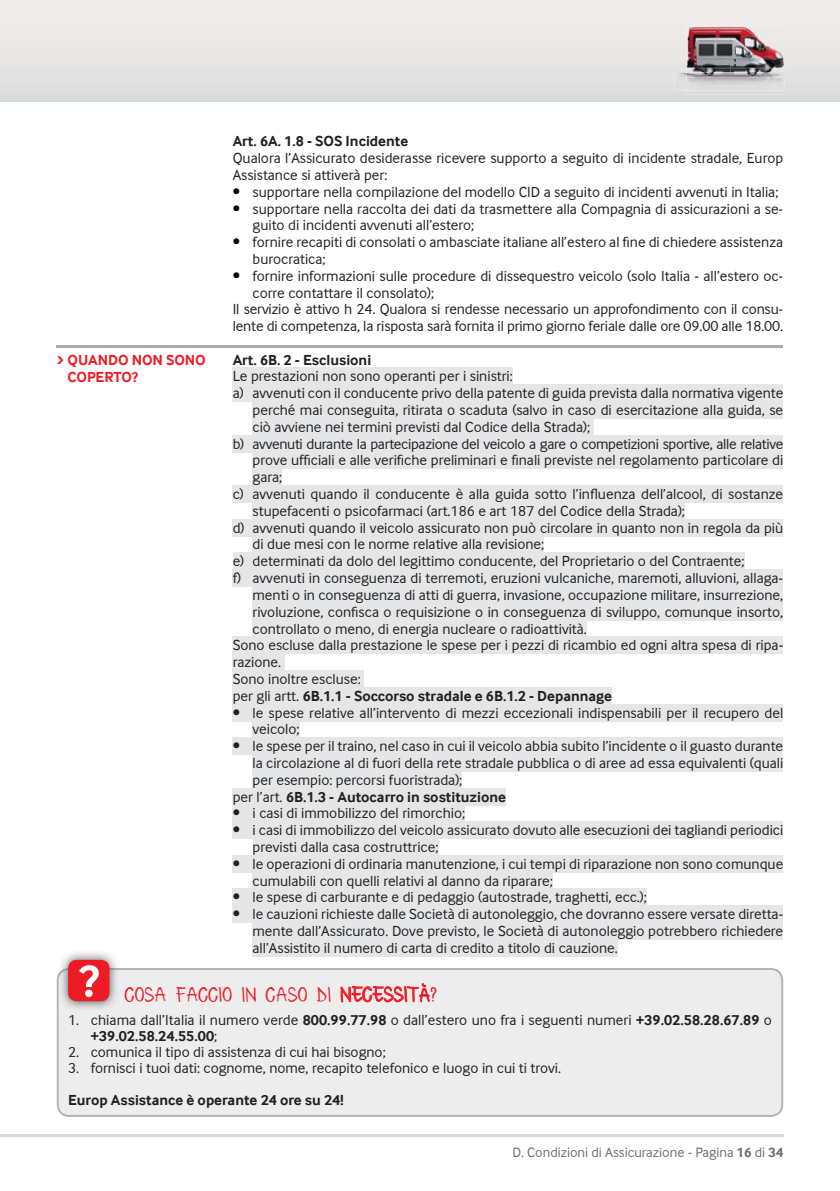
<style>
.page{position:relative;width:840px;height:1191px;background:#fff}
.page>*{position:absolute;margin:0;border:0;box-sizing:border-box;transform-origin:0 0}
.t1{font:700 30px "GENERTEL Script";letter-spacing:.005em;color:#ed1c24}
.t2{font:15px/16.8px "Inter Face Da Ma";color:#231f20}
.t3{font:700 15px "Inter Face Da Ma";color:#231f20}
.t4{font:15px "Inter Face Da Ma";letter-spacing:-.02em;color:#231f20}
.t5{font:700 15px/17px "Inter Face Da Ma";letter-spacing:-.005em;color:#ed1c24}
.t6{font:14px "Inter Face Da Ma";color:#6d6e70}
.s1{color:#000}
.s2{font-weight:400}
.s3{font-weight:700}
</style>
<div class="page">
<svg style="left:0;top:0;width:839px;height:102px;background:#e7e5e5"></svg>
<hr style="left:0;top:1134px;width:782px;height:2px;background:#d6d9da">
<img style="left:674px;top:72px;width:110px;height:18px">
<img style="left:686px;top:90px;width:97px;height:4px">
<img style="left:686px;top:78px;width:97px;height:12px">
<img style="left:686px;top:26px;width:97px;height:52px">
<img style="left:701px;top:65px;width:29px;height:3px">
<img style="left:686px;top:69px;width:96px;height:6px">
<svg style="left:702px;top:68px;width:28px;height:5px"></svg>
<hr style="left:57px;top:345px;width:725px;height:2px;background:#a7a9ac">
<div style="left:232px;top:368px;width:280px;height:17px;background:#e5e6e7"></div>
<div style="left:232px;top:385px;width:550px;height:17px;background:#e5e6e7"></div>
<div style="left:252px;top:401px;width:530px;height:17px;background:#e5e6e7"></div>
<div style="left:252px;top:418px;width:341px;height:17px;background:#e5e6e7"></div>
<div style="left:232px;top:435px;width:550px;height:17px;background:#e5e6e7"></div>
<div style="left:252px;top:452px;width:530px;height:17px;background:#e5e6e7"></div>
<div style="left:252px;top:469px;width:30px;height:17px;background:#e5e6e7"></div>
<div style="left:232px;top:485px;width:550px;height:17px;background:#e5e6e7"></div>
<div style="left:252px;top:502px;width:432px;height:17px;background:#e5e6e7"></div>
<div style="left:232px;top:519px;width:550px;height:17px;background:#e5e6e7"></div>
<div style="left:252px;top:536px;width:292px;height:17px;background:#e5e6e7"></div>
<div style="left:232px;top:553px;width:512px;height:17px;background:#e5e6e7"></div>
<div style="left:232px;top:569px;width:550px;height:17px;background:#e5e6e7"></div>
<div style="left:252px;top:586px;width:530px;height:17px;background:#e5e6e7"></div>
<div style="left:252px;top:603px;width:530px;height:17px;background:#e5e6e7"></div>
<div style="left:252px;top:620px;width:334px;height:17px;background:#e5e6e7"></div>
<div style="left:232px;top:637px;width:550px;height:17px;background:#e5e6e7"></div>
<div style="left:232px;top:653px;width:52px;height:17px;background:#e5e6e7"></div>
<div style="left:232px;top:670px;width:132px;height:17px;background:#e5e6e7"></div>
<div style="left:232px;top:687px;width:379px;height:17px;background:#e5e6e7"></div>
<div style="left:232px;top:704px;width:550px;height:17px;background:#e5e6e7"></div>
<div style="left:252px;top:721px;width:47px;height:17px;background:#e5e6e7"></div>
<div style="left:232px;top:737px;width:550px;height:17px;background:#e5e6e7"></div>
<div style="left:252px;top:754px;width:530px;height:17px;background:#e5e6e7"></div>
<div style="left:252px;top:771px;width:210px;height:17px;background:#e5e6e7"></div>
<div style="left:232px;top:788px;width:274px;height:17px;background:#e5e6e7"></div>
<div style="left:232px;top:805px;width:233px;height:17px;background:#e5e6e7"></div>
<div style="left:232px;top:821px;width:550px;height:17px;background:#e5e6e7"></div>
<div style="left:252px;top:838px;width:186px;height:17px;background:#e5e6e7"></div>
<div style="left:232px;top:855px;width:550px;height:17px;background:#e5e6e7"></div>
<div style="left:252px;top:872px;width:300px;height:17px;background:#e5e6e7"></div>
<div style="left:232px;top:889px;width:414px;height:17px;background:#e5e6e7"></div>
<div style="left:232px;top:905px;width:550px;height:17px;background:#e5e6e7"></div>
<div style="left:252px;top:922px;width:530px;height:17px;background:#e5e6e7"></div>
<div style="left:252px;top:939px;width:365px;height:17px;background:#e5e6e7"></div>
<div style="left:57px;top:968px;width:725px;height:149px;background:#ededee"></div>
<img style="left:61px;top:952px;width:55px;height:16px">
<img style="left:59px;top:979px;width:60px;height:31px">
<img style="left:59px;top:968px;width:60px;height:11px">
<div style="left:68px;top:960px;width:41px;height:41px;background:#ed1c24;border-radius:9px"></div>
<svg style="left:79px;top:965px;width:20px;height:32px"></svg>
<p class="t5" style="left:68px;top:351px;width:140px;text-indent:-11px">❯ QUANDO NON SONO<br>COPERTO?</p>
<p class="t3" style="left:232px;top:133px;width:177px">Art. 6A. 1.8 - SOS Incidente</p>
<p class="t2" style="left:232px;top:150px;width:551px">Qualora l’Assicurato desiderasse ricevere supporto a seguito di incidente stradale, Europ<br>Assistance si attiverà per:</p>
<p class="t2" style="left:232px;top:183px;width:547px"><span class="s1">•</span> supportare nella compilazione del modello CID a seguito di incidenti avvenuti in Italia;</p>
<p class="t2" style="left:252px;top:200px;width:532px;text-indent:-20px"><span class="s1">•</span> supportare nella raccolta dei dati da trasmettere alla Compagnia di assicurazioni a se&shy;guito di incidenti avvenuti all’estero;</p>
<p class="t2" style="left:252px;top:234px;width:532px;text-indent:-20px"><span class="s1">•</span> fornire recapiti di consolati o ambasciate italiane all’estero al fine di chiedere assistenza burocratica;</p>
<p class="t2" style="left:232px;top:267px;width:551px"><span class="s1">•</span> fornire informazioni sulle procedure di dissequestro veicolo (solo Italia - all’estero oc-</p>
<p class="t2" style="left:252px;top:284px;width:183px">corre contattare il consolato);</p>
<p class="t2" style="left:232px;top:301px;width:551px">Il servizio è attivo h 24. Qualora si rendesse necessario un approfondimento con il consu-</p>
<p class="t2" style="left:232px;top:318px;width:551px">lente di competenza, la risposta sarà fornita il primo giorno feriale dalle ore 09.00 alle 18.00.</p>
<p class="t3" style="left:232px;top:351px;width:140px">Art. 6B. 2 - Esclusioni</p>
<p class="t2" style="left:232px;top:368px;width:281px">Le prestazioni non sono operanti per i sinistri:</p>
<p class="t2" style="left:232px;top:385px;width:552px">a) avvenuti con il conducente privo della patente di guida prevista dalla normativa vigente</p>
<p class="t2" style="left:252px;top:401px;width:532px">perché mai conseguita, ritirata o scaduta (salvo in caso di esercitazione alla guida, se</p>
<p class="t2" style="left:252px;top:418px;width:339px">ciò avviene nei termini previsti dal Codice della Strada);</p>
<p class="t4" style="left:232px;top:435px;width:552px">b) avvenuti durante la partecipazione del veicolo a gare o competizioni sportive, alle relative</p>
<p class="t2" style="left:252px;top:452px;width:532px">prove ufficiali e alle verifiche preliminari e finali previste nel regolamento particolare di</p>
<p class="t2" style="left:252px;top:469px;width:31px">gara;</p>
<p class="t2" style="left:232px;top:485px;width:551px">c) avvenuti quando il conducente è alla guida sotto l’influenza dell’alcool, di sostanze</p>
<p class="t2" style="left:252px;top:502px;width:434px">stupefacenti o psicofarmaci (art.186 e art 187 del Codice della Strada);</p>
<p class="t2" style="left:232px;top:519px;width:551px">d) avvenuti quando il veicolo assicurato non può circolare in quanto non in regola da più</p>
<p class="t2" style="left:252px;top:536px;width:293px">di due mesi con le norme relative alla revisione;</p>
<p class="t2" style="left:232px;top:553px;width:513px">e) determinati da dolo del legittimo conducente, del Proprietario o del Contraente;</p>
<p class="t2" style="left:232px;top:569px;width:551px">f) avvenuti in conseguenza di terremoti, eruzioni vulcaniche, maremoti, alluvioni, allaga-</p>
<p class="t2" style="left:252px;top:586px;width:532px">menti o in conseguenza di atti di guerra, invasione, occupazione militare, insurrezione,</p>
<p class="t2" style="left:252px;top:603px;width:532px">rivoluzione, confisca o requisizione o in conseguenza di sviluppo, comunque insorto,</p>
<p class="t2" style="left:252px;top:620px;width:336px">controllato o meno, di energia nucleare o radioattività.</p>
<p class="t2" style="left:232px;top:637px;width:551px">Sono escluse dalla prestazione le spese per i pezzi di ricambio ed ogni altra spesa di ripa-</p>
<p class="t2" style="left:232px;top:653px;width:50px">razione.</p>
<p class="t2" style="left:232px;top:670px;width:129px">Sono inoltre escluse:</p>
<p class="t3" style="left:232px;top:687px;width:381px"><span class="s2">per gli artt.</span> 6B.1.1 - Soccorso stradale e 6B.1.2 - Depannage</p>
<p class="t2" style="left:252px;top:704px;width:532px;text-indent:-20px">• le spese relative all’intervento di mezzi eccezionali indispensabili per il recupero del veicolo;</p>
<p class="t2" style="left:232px;top:737px;width:551px">• le spese per il traino, nel caso in cui il veicolo abbia subito l’incidente o il guasto durante</p>
<p class="t2" style="left:252px;top:754px;width:532px">la circolazione al di fuori della rete stradale pubblica o di aree ad essa equivalenti (quali</p>
<p class="t2" style="left:252px;top:771px;width:211px">per esempio: percorsi fuoristrada);</p>
<p class="t3" style="left:232px;top:788px;width:275px"><span class="s2">per l’art.</span> 6B.1.3 - Autocarro in sostituzione</p>
<p class="t2" style="left:232px;top:805px;width:234px">• i casi di immobilizzo del rimorchio;</p>
<p class="t2" style="left:252px;top:821px;width:532px;text-indent:-20px">• i casi di immobilizzo del veicolo assicurato dovuto alle esecuzioni dei tagliandi periodici previsti dalla casa costruttrice;</p>
<p class="t2" style="left:252px;top:855px;width:532px;text-indent:-20px">• le operazioni di ordinaria manutenzione, i cui tempi di riparazione non sono comunque cumulabili con quelli relativi al danno da riparare;</p>
<p class="t2" style="left:232px;top:889px;width:415px">• le spese di carburante e di pedaggio (autostrade, traghetti, ecc.);</p>
<p class="t2" style="left:252px;top:905px;width:532px;text-align:justify;text-indent:-20px">• le cauzioni richieste dalle Società di autonoleggio, che dovranno essere versate diretta&shy;mente dall’Assicurato. Dove previsto, le Società di autonoleggio potrebbero richiedere all’Assistito il numero di carta di credito a titolo di cauzione.</p>
<h1 class="t1" style="left:125px;top:980px;width:314px">Cosa faccio in caso di necessità?</h1>
<p class="t2" style="left:91px;top:1011px;width:682px;line-height:16px;text-indent:-23px">1. chiama dall’Italia il numero verde <span class="s3">800.99.77.98</span> o dall’estero uno fra i seguenti numeri <span class="s3">+39.02.58.28.67.89</span> o <span class="s3">+39.02.58.24.55.00</span>;</p>
<p class="t2" style="left:68px;top:1043px;width:319px">2. comunica il tipo di assistenza di cui hai bisogno;</p>
<p class="t2" style="left:68px;top:1059px;width:494px">3. fornisci i tuoi dati: cognome, nome, recapito telefonico e luogo in cui ti trovi.</p>
<p class="t3" style="left:68px;top:1091px;width:277px">Europ Assistance è operante 24 ore su 24!</p>
<p class="t6" style="left:512px;top:1144px;width:272px">D. Condizioni di Assicurazione - Pagina <span class="s3">16</span> di <span class="s3">34</span></p>
</div>
